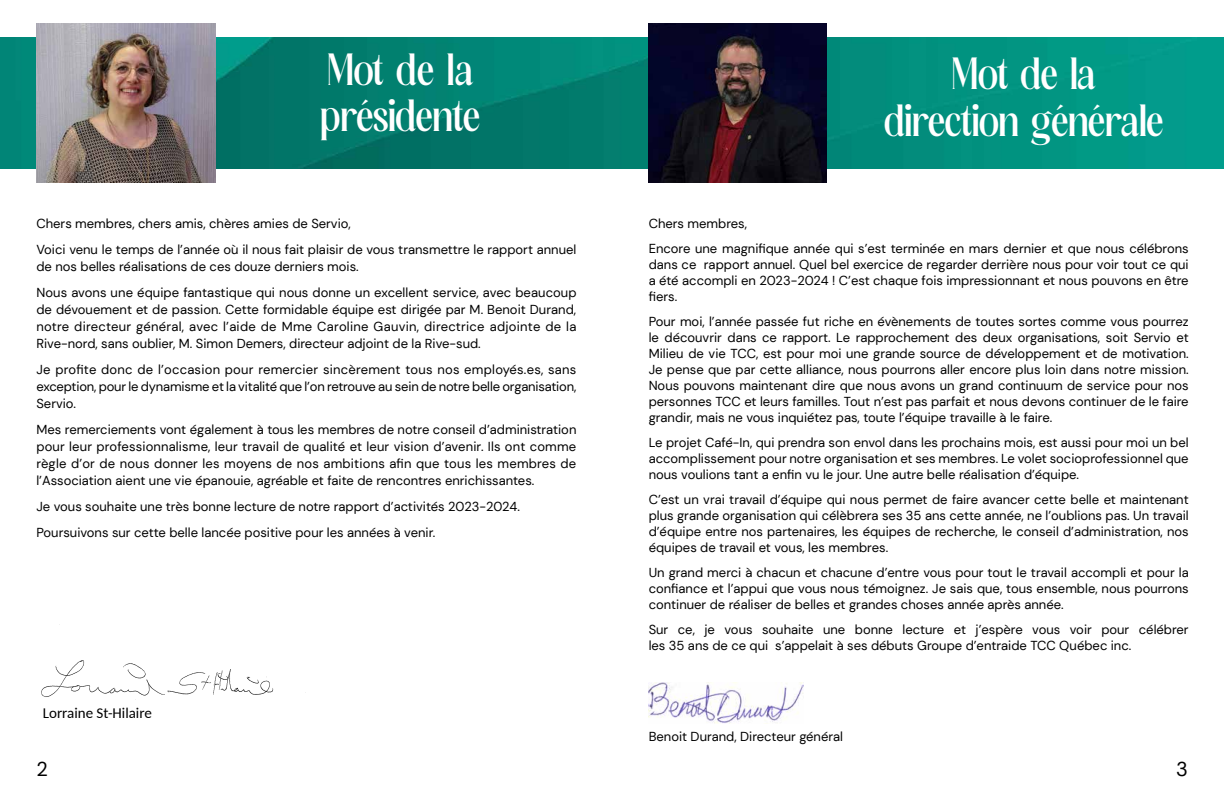
<style>
.page{position:relative;width:1224px;height:792px;background:#fff}
.page>*{position:absolute;margin:0;border:0;box-sizing:border-box;transform-origin:0 0}
.t1{font:42.6px/47.1px "Black Runters";letter-spacing:-.01em;color:#fff;text-align:center}
.t2{font:20px "DM Sans";color:#000}
.t3{font:15px "Carlito";color:#000}
.t4{font:13px/16px "DM Sans";color:#000;text-align:justify}
</style>
<div class="page">
<img style="left:0;top:37px;width:1224px;height:131px">
<img style="left:649px;top:683px;width:154px;height:40px">
<img style="left:649px;top:23px;width:177px;height:160px">
<img style="left:36px;top:23px;width:180px;height:160px">
<img style="left:41px;top:624px;width:265px;height:76px">
<h1 class="t1" style="left:320px;top:46px;width:162px;line-height:45.1px;text-align:left">Mot de la présidente</h1>
<p class="t4" style="left:36px;top:211px;width:542px;line-height:26px">Chers membres, chers amis, chères amies de Servio,<br>Voici venu le temps de l’année où il nous fait plaisir de vous transmettre le rapport annuel</p>
<p class="t4" style="left:36px;top:254px;width:542px;line-height:26px">de nos belles réalisations de ces douze derniers mois.<br>Nous avons une équipe fantastique qui nous donne un excellent service, avec beaucoup</p>
<p class="t4" style="left:36px;top:301px;width:542px;line-height:17px">de dévouement et de passion. Cette formidable équipe est dirigée par M. Benoit Durand, notre directeur général, avec l’aide de Mme Caroline Gauvin, directrice adjointe de la Rive-nord, sans oublier, M. Simon Demers, directeur adjoint de la Rive-sud.</p>
<p class="t4" style="left:36px;top:361px;width:541px;line-height:17px">Je profite donc de l’occasion pour remercier sincèrement tous nos employés.es, sans exception, pour le dynamisme et la vitalité que l’on retrouve au sein de notre belle organisation, Servio.</p>
<p class="t4" style="left:36px;top:421px;width:542px;line-height:17px">Mes remerciements vont également à tous les membres de notre conseil d’administration pour leur professionnalisme, leur travail de qualité et leur vision d’avenir. Ils ont comme règle d’or de nous donner les moyens de nos ambitions afin que tous les membres de l’Association aient une vie épanouie, agréable et faite de rencontres enrichissantes.</p>
<p class="t4" style="left:36px;top:494px;width:485px;line-height:26px">Je vous souhaite une très bonne lecture de notre rapport d’activités 2023-2024.<br>Poursuivons sur cette belle lancée positive pour les années à venir.</p>
<p class="t3" style="left:43px;top:703px;width:111px">Lorraine St-Hilaire</p>
<h2 class="t2" style="left:36px;top:756px;width:13px">2</h2>
<h1 class="t1" style="left:884px;top:48px;width:281px">Mot de la direction générale</h1>
<p class="t4" style="left:649px;top:211px;width:542px;line-height:25px">Chers membres,<br>Encore une magnifique année qui s’est terminée en mars dernier et que nous célébrons</p>
<p class="t4" style="left:649px;top:257px;width:542px">dans ce rapport annuel. Quel bel exercice de regarder derrière nous pour voir tout ce qui a été accompli en 2023-2024 ! C’est chaque fois impressionnant et nous pouvons en être fiers.</p>
<p class="t4" style="left:649px;top:314px;width:542px">Pour moi, l’année passée fut riche en évènements de toutes sortes comme vous pourrez le découvrir dans ce rapport. Le rapprochement des deux organisations, soit Servio et Milieu de vie TCC, est pour moi une grande source de développement et de motivation.<br>Je pense que par cette alliance, nous pourrons aller encore plus loin dans notre mission.<br>Nous pouvons maintenant dire que nous avons un grand continuum de service pour nos personnes TCC et leurs familles. Tout n’est pas parfait et nous devons continuer de le faire grandir, mais ne vous inquiétez pas, toute l’équipe travaille à le faire.</p>
<p class="t4" style="left:649px;top:435px;width:542px">Le projet Café-In, qui prendra son envol dans les prochains mois, est aussi pour moi un bel accomplissement pour notre organisation et ses membres. Le volet socioprofessionnel que nous voulions tant a enfin vu le jour. Une autre belle réalisation d’équipe.</p>
<p class="t4" style="left:649px;top:492px;width:542px">C’est un vrai travail d’équipe qui nous permet de faire avancer cette belle et maintenant plus grande organisation qui célèbrera ses 35 ans cette année, ne l’oublions pas. Un travail d’équipe entre nos partenaires, les équipes de recherche, le conseil d’administration, nos équipes de travail et vous, les membres.</p>
<p class="t4" style="left:649px;top:565px;width:542px">Un grand merci à chacun et chacune d’entre vous pour tout le travail accompli et pour la confiance et l’appui que vous nous témoignez. Je sais que, tous ensemble, nous pourrons continuer de réaliser de belles et grandes choses année après année.</p>
<p class="t4" style="left:649px;top:622px;width:542px">Sur ce, je vous souhaite une bonne lecture et j’espère vous voir pour célébrer les 35 ans de ce qui s’appelait à ses débuts Groupe d’entraide TCC Québec inc.</p>
<p class="t4" style="left:649px;top:729px;width:196px">Benoit Durand, Directeur général</p>
<h2 class="t2" style="left:1176px;top:756px;width:13px">3</h2>
</div>
